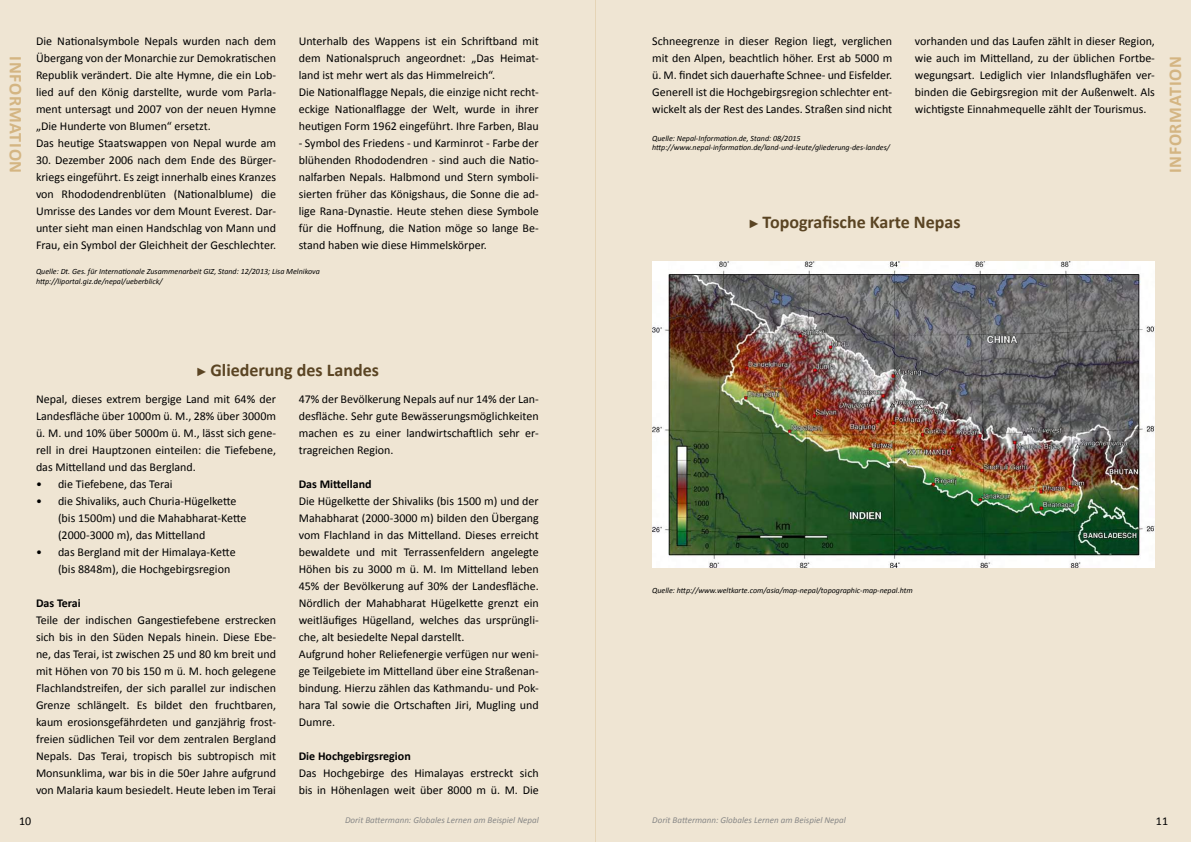
<style>
.page{position:relative;width:1191px;height:842px;background:#fff}
.page>*{position:absolute;margin:0;border:0;box-sizing:border-box;transform-origin:0 0}
.t1{font:700 18px "Calibri";color:#5a4423}
.t2{font:700 18px "Calibri";letter-spacing:.04em;color:#d4b582}
.t3{font:12px/17px "Calibri";color:#000;text-align:justify}
.t4{font:700 12px "Calibri";color:#000}
.t5{font:italic 9px "Calibri";color:#878786}
.t6{font:italic 8px/9.6px "Calibri";color:#000}
.s1{font-family:"Arial";font-weight:400;font-size:12px}
</style>
<div class="page">
<div style="left:0;top:0;width:595px;height:842px;background:#efe5d3"></div>
<div style="left:595px;top:0;width:596px;height:842px;background:#efe5d3"></div>
<img style="left:652px;top:262px;width:503px;height:306px">
<h1 class="t2" style="left:27px;top:56px;width:119px;rotate:90deg">Information</h1>
<p class="t3" style="left:36px;top:33px;width:241px;text-align:left">Die Nationalsymbole Nepals wurden nach dem Übergang von der Monarchie zur Demokratischen Republik verändert. Die alte Hymne, die ein Lob&shy;lied auf den König darstellte, wurde vom Parla&shy;ment untersagt und 2007 von der neuen Hymne „Die Hunderte von Blumen“ ersetzt.<br>Das heutige Staatswappen von Nepal wurde am</p>
<p class="t3" style="left:36px;top:152px;width:241px">30. Dezember 2006 nach dem Ende des Bürger&shy;kriegs eingeführt. Es zeigt innerhalb eines Kranzes von Rhododendrenblüten (Nationalblume) die Umrisse des Landes vor dem Mount Everest. Dar&shy;unter sieht man einen Handschlag von Mann und Frau, ein Symbol der Gleichheit der Geschlechter.</p>
<p class="t3" style="left:299px;top:33px;width:241px;text-align:left">Unterhalb des Wappens ist ein Schriftband mit dem Nationalspruch angeordnet: „Das Heimat&shy;land ist mehr wert als das Himmelreich“.<br>Die Nationalflagge Nepals, die einzige nicht recht&shy;eckige Nationalflagge der Welt, wurde in ihrer heutigen Form 1962 eingeführt. Ihre Farben, Blau</p>
<p class="t3" style="left:299px;top:135px;width:241px">- Symbol des Friedens - und Karminrot - Farbe der blühenden Rhododendren - sind auch die Natio&shy;nalfarben Nepals. Halbmond und Stern symboli&shy;sierten früher das Königshaus, die Sonne die ad&shy;lige Rana-Dynastie. Heute stehen diese Symbole für die Hoffnung, die Nation möge so lange Be&shy;stand haben wie diese Himmelskörper.</p>
<p class="t6" style="left:36px;top:266px;width:285px">Quelle: Dt. Ges. für Internationale Zusammenarbeit GIZ, Stand: 12/2013; Lisa Melnikova http://liportal.giz.de/nepal/ueberblick/</p>
<h1 class="t1" style="left:196px;top:358px;width:185px"><span class="s1">►</span> Gliederung des Landes</h1>
<p class="t3" style="left:36px;top:391px;width:241px">Nepal, dieses extrem bergige Land mit 64% der Landesfläche über 1000m ü. M., 28% über 3000m ü. M. und 10% über 5000m ü. M., lässt sich gene&shy;rell in drei Hauptzonen einteilen: die Tiefebene, das Mittelland und das Bergland.</p>
<p class="t3" style="left:36px;top:476px;width:138px">• die Tiefebene, das Terai</p>
<p class="t3" style="left:58px;top:493px;width:190px;text-align:left;text-indent:-22px">• die Shivaliks, auch Churia-Hügelkette (bis 1500m) und die Mahabharat-Kette (2000-3000 m), das Mittelland</p>
<p class="t3" style="left:58px;top:544px;width:179px;text-indent:-22px">• das Bergland mit der Himalaya-Kette (bis 8848m), die Hochgebirgsregion</p>
<p class="t4" style="left:36px;top:595px;width:46px">Das Terai</p>
<p class="t3" style="left:36px;top:612px;width:241px">Teile der indischen Gangestiefebene erstrecken sich bis in den Süden Nepals hinein. Diese Ebe&shy;ne, das Terai, ist zwischen 25 und 80 km breit und mit Höhen von 70 bis 150 m ü. M. hoch gelegene Flachlandstreifen, der sich parallel zur indischen Grenze schlängelt. Es bildet den fruchtbaren, kaum erosionsgefährdeten und ganzjährig frost&shy;freien südlichen Teil vor dem zentralen Bergland Nepals. Das Terai, tropisch bis subtropisch mit Monsunklima, war bis in die 50er Jahre aufgrund von Malaria kaum besiedelt. Heute leben im Terai</p>
<p class="t3" style="left:299px;top:391px;width:241px">47% der Bevölkerung Nepals auf nur 14% der Lan&shy;desfläche. Sehr gute Bewässerungsmöglichkeiten machen es zu einer landwirtschaftlich sehr er&shy;tragreichen Region.</p>
<p class="t4" style="left:299px;top:476px;width:74px">Das Mittelland</p>
<p class="t3" style="left:299px;top:493px;width:241px;text-align:left">Die Hügelkette der Shivaliks (bis 1500 m) und der Mahabharat (2000-3000 m) bilden den Übergang vom Flachland in das Mittelland. Dieses erreicht bewaldete und mit Terrassenfeldern angelegte Höhen bis zu 3000 m ü. M. Im Mittelland leben 45% der Bevölkerung auf 30% der Landesfläche.<br>Nördlich der Mahabharat Hügelkette grenzt ein weitläufiges Hügelland, welches das ursprüngli&shy;che, alt besiedelte Nepal darstellt.<br>Aufgrund hoher Reliefenergie verfügen nur weni&shy;ge Teilgebiete im Mittelland über eine Straßenan&shy;bindung. Hierzu zählen das Kathmandu- und Pok&shy;hara Tal sowie die Ortschaften Jiri, Mugling und Dumre.</p>
<p class="t4" style="left:299px;top:749px;width:114px">Die Hochgebirgsregion</p>
<p class="t3" style="left:299px;top:765px;width:241px">Das Hochgebirge des Himalayas erstreckt sich bis in Höhenlagen weit über 8000 m ü. M. Die</p>
<p class="t3" style="left:652px;top:33px;width:241px">Schneegrenze in dieser Region liegt, verglichen mit den Alpen, beachtlich höher. Erst ab 5000 m ü. M. findet sich dauerhafte Schnee- und Eisfelder.<br>Generell ist die Hochgebirgsregion schlechter ent&shy;wickelt als der Rest des Landes. Straßen sind nicht</p>
<p class="t3" style="left:915px;top:33px;width:241px">vorhanden und das Laufen zählt in dieser Region, wie auch im Mittelland, zu der üblichen Fortbe&shy;wegungsart. Lediglich vier Inlandsflughäfen ver&shy;binden die Gebirgsregion mit der Außenwelt. Als wichtigste Einnahmequelle zählt der Tourismus.</p>
<p class="t6" style="left:652px;top:133px;width:239px">Quelle: Nepal-Information.de, Stand: 08/2015 http://www.nepal-information.de/land-und-leute/gliederung-des-landes/</p>
<h1 class="t2" style="left:1163px;top:173px;width:119px;rotate:-90deg">Information</h1>
<h1 class="t1" style="left:748px;top:211px;width:214px"><span class="s1">►</span> Topografische Karte Nepas</h1>
<p class="t6" style="left:652px;top:585px;width:262px">Quelle: http://www.weltkarte.com/asia/map-nepal/topographic-map-nepal.htm</p>
<p class="t3" style="left:19px;top:812px;width:14px">10</p>
<p class="t5" style="left:345px;top:813px;width:195px">Dorit Battermann: Globales Lernen am Beispiel Nepal</p>
<p class="t5" style="left:652px;top:813px;width:195px">Dorit Battermann: Globales Lernen am Beispiel Nepal</p>
<p class="t3" style="left:1155px;top:812px;width:14px">11</p>
</div>
